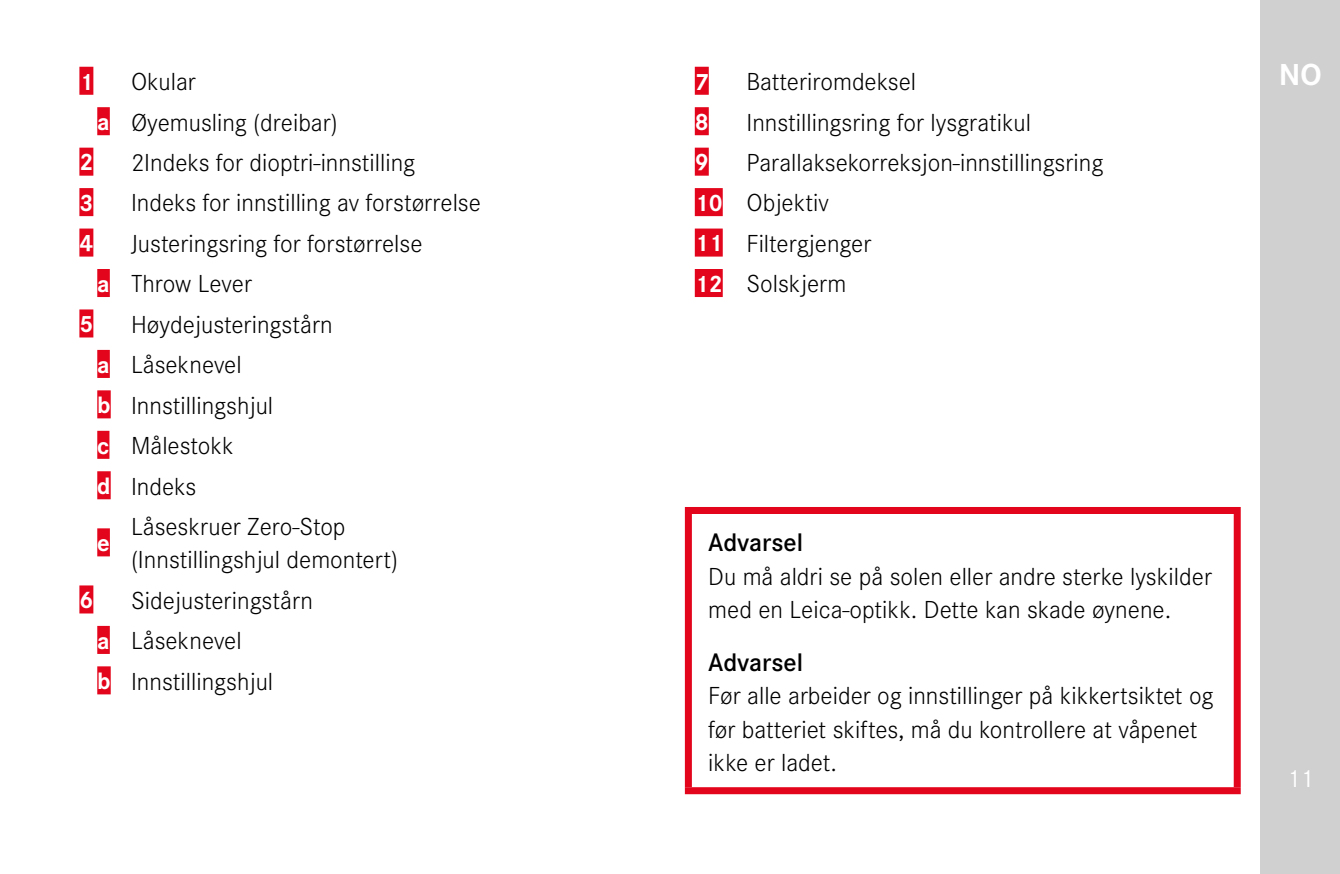
<style>
.page{position:relative;width:1340px;height:874px;background:#fff}
.page>*{position:absolute;margin:0;border:0;box-sizing:border-box;transform-origin:0 0}
.t1{font:700 31.5px "Corporate S";color:#fff}
.Heading____Note_Head{font:600 26.25px "Corporate S";color:#000}
.Text____Body_Text{font:300 25.55px/33.2px "Corporate S";color:#000}
.t2{font:25.55px "Corporate S";color:#fff}
.Text____Body_Text-2{font:700 24.5px "Corporate S";color:#fff}
</style>
<div class="page">
<div style="left:1260px;top:0;width:79px;height:873px;background:#d0d0d0"></div>
<div style="left:79px;top:67px;width:14px;height:28px;background:#e3051b"></div>
<div style="left:97px;top:107px;width:13px;height:28px;background:#e3051b"></div>
<div style="left:79px;top:147px;width:14px;height:28px;background:#e3051b"></div>
<div style="left:79px;top:188px;width:14px;height:28px;background:#e3051b"></div>
<div style="left:79px;top:228px;width:14px;height:28px;background:#e3051b"></div>
<div style="left:97px;top:269px;width:13px;height:28px;background:#e3051b"></div>
<div style="left:79px;top:309px;width:14px;height:28px;background:#e3051b"></div>
<div style="left:97px;top:350px;width:13px;height:28px;background:#e3051b"></div>
<div style="left:97px;top:390px;width:14px;height:28px;background:#e3051b"></div>
<div style="left:97px;top:430px;width:12px;height:28px;background:#e3051b"></div>
<div style="left:97px;top:471px;width:14px;height:28px;background:#e3051b"></div>
<div style="left:97px;top:528px;width:13px;height:28px;background:#e3051b"></div>
<div style="left:79px;top:585px;width:14px;height:28px;background:#e3051b"></div>
<div style="left:97px;top:625px;width:13px;height:28px;background:#e3051b"></div>
<div style="left:97px;top:666px;width:14px;height:28px;background:#e3051b"></div>
<div style="left:694px;top:67px;width:14px;height:28px;background:#e3051b"></div>
<div style="left:694px;top:107px;width:14px;height:28px;background:#e3051b"></div>
<div style="left:694px;top:147px;width:14px;height:28px;background:#e3051b"></div>
<div style="left:694px;top:188px;width:28px;height:28px;background:#e3051b"></div>
<div style="left:694px;top:228px;width:28px;height:28px;background:#e3051b"></div>
<div style="left:694px;top:269px;width:28px;height:28px;background:#e3051b"></div>
<div style="left:685px;top:506px;width:555px;height:7px;background:#e3051b"></div>
<div style="left:685px;top:513px;width:7px;height:273px;background:#e3051b"></div>
<div style="left:1233px;top:513px;width:7px;height:273px;background:#e3051b"></div>
<svg style="left:685px;top:786px;width:555px;height:7px;background:#e72f41"></svg>
<p class="Text____Body_Text-2" style="left:79px;top:62px;width:15px">1</p>
<p class="Text____Body_Text" style="left:131px;top:63px;width:66px">Okular</p>
<p class="Text____Body_Text-2" style="left:97px;top:102px;width:14px">a</p>
<p class="Text____Body_Text" style="left:131px;top:104px;width:208px">Øyemusling (dreibar)</p>
<p class="Text____Body_Text-2" style="left:79px;top:143px;width:15px">2</p>
<p class="Text____Body_Text" style="left:131px;top:144px;width:286px">2Indeks for dioptri-innstilling</p>
<p class="Text____Body_Text-2" style="left:79px;top:183px;width:15px">3</p>
<p class="Text____Body_Text" style="left:131px;top:185px;width:351px">Indeks for innstilling av forstørrelse</p>
<p class="Text____Body_Text-2" style="left:79px;top:224px;width:15px">4</p>
<p class="Text____Body_Text" style="left:131px;top:225px;width:293px">Justeringsring for forstørrelse</p>
<p class="Text____Body_Text-2" style="left:97px;top:264px;width:14px">a</p>
<p class="Text____Body_Text" style="left:131px;top:265px;width:122px">Throw Lever</p>
<p class="Text____Body_Text-2" style="left:79px;top:304px;width:15px">5</p>
<p class="Text____Body_Text" style="left:131px;top:306px;width:203px">Høydejusteringstårn</p>
<p class="Text____Body_Text-2" style="left:97px;top:345px;width:14px">a</p>
<p class="Text____Body_Text" style="left:131px;top:346px;width:112px">Låseknevel</p>
<p class="Text____Body_Text-2" style="left:97px;top:385px;width:15px">b</p>
<p class="Text____Body_Text" style="left:131px;top:387px;width:144px">Innstillingshjul</p>
<p class="Text____Body_Text-2" style="left:97px;top:426px;width:14px">c</p>
<p class="Text____Body_Text" style="left:131px;top:427px;width:105px">Målestokk</p>
<p class="Text____Body_Text-2" style="left:97px;top:466px;width:15px">d</p>
<p class="Text____Body_Text" style="left:131px;top:467px;width:67px">Indeks</p>
<p class="Text____Body_Text-2" style="left:97px;top:523px;width:14px">e</p>
<p class="Text____Body_Text" style="left:131px;top:508px;width:216px">Låseskruer Zero-Stop</p>
<p class="Text____Body_Text" style="left:131px;top:541px;width:269px">(Innstillingshjul demontert)</p>
<p class="Text____Body_Text-2" style="left:79px;top:580px;width:15px">6</p>
<p class="Text____Body_Text" style="left:131px;top:582px;width:183px">Sidejusteringstårn</p>
<p class="Text____Body_Text-2" style="left:97px;top:621px;width:14px">a</p>
<p class="Text____Body_Text" style="left:131px;top:622px;width:112px">Låseknevel</p>
<p class="Text____Body_Text-2" style="left:97px;top:661px;width:15px">b</p>
<p class="Text____Body_Text" style="left:131px;top:662px;width:144px">Innstillingshjul</p>
<p class="Text____Body_Text-2" style="left:694px;top:62px;width:15px">7</p>
<p class="Text____Body_Text" style="left:746px;top:63px;width:171px">Batteriromdeksel</p>
<p class="Text____Body_Text-2" style="left:694px;top:102px;width:15px">8</p>
<p class="Text____Body_Text" style="left:746px;top:104px;width:286px">Innstillingsring for lysgratikul</p>
<p class="Text____Body_Text-2" style="left:694px;top:143px;width:15px">9</p>
<p class="Text____Body_Text" style="left:746px;top:144px;width:358px">Parallaksekorreksjon-innstillingsring</p>
<p class="Text____Body_Text-2" style="left:694px;top:183px;width:29px">10</p>
<p class="Text____Body_Text" style="left:746px;top:185px;width:84px">Objektiv</p>
<p class="Text____Body_Text-2" style="left:694px;top:224px;width:29px">11</p>
<p class="Text____Body_Text" style="left:746px;top:225px;width:126px">Filtergjenger</p>
<p class="Text____Body_Text-2" style="left:694px;top:264px;width:29px">12</p>
<p class="Text____Body_Text" style="left:746px;top:265px;width:102px">Solskjerm</p>
<p class="t1" style="left:1278px;top:49px;width:44px">NO</p>
<p class="Heading____Note_Head" style="left:708px;top:523px;width:96px">Advarsel</p>
<p class="Text____Body_Text" style="left:708px;top:557px;width:505px">Du må aldri se på solen eller andre sterke lyskilder med en Leica-optikk. Dette kan skade øynene.</p>
<p class="Heading____Note_Head" style="left:708px;top:642px;width:96px">Advarsel</p>
<p class="Text____Body_Text" style="left:708px;top:677px;width:507px">Før alle arbeider og innstillinger på kikkertsiktet og før batteriet skiftes, må du kontrollere at våpenet ikke er ladet.</p>
<p class="t2" style="left:1286px;top:759px;width:29px">11</p>
</div>
